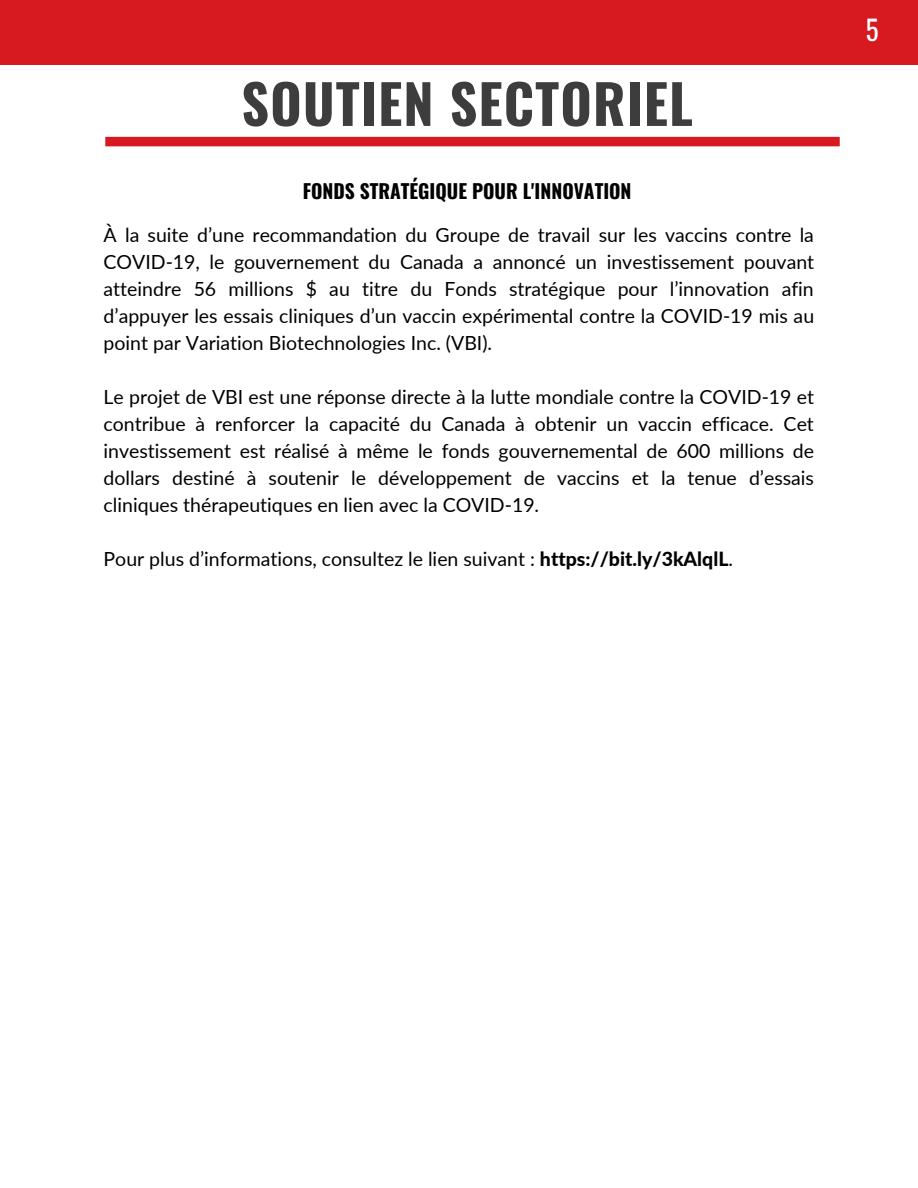
<style>
.page{position:relative;width:918px;height:1188px;background:#fff}
.page>*{position:absolute;margin:0;border:0;box-sizing:border-box;transform-origin:0 0}
.t1{font:700 54px "Oswald";letter-spacing:.02em;color:#3d3d3d}
.t2{font:27px "Oswald";color:#fff}
.t3{font:19.5px/27px "Lato";color:#000;text-align:justify}
.t4{font:700 19.5px "Oswald";color:#000}
.s1{font-weight:800}
</style>
<div class="page">
<div style="left:0;top:0;width:918px;height:64px;background:#d71920"></div>
<div style="left:105px;top:137px;width:735px;height:9px;background:#d71920"></div>
<h1 class="t1" style="left:241px;top:62px;width:453px">SOUTIEN SECTORIEL</h1>
<p class="t4" style="left:303px;top:176px;width:330px">FONDS STRATÉGIQUE POUR L'INNOVATION</p>
<p class="t3" style="left:104px;top:221px;width:712px">À la suite d’une recommandation du Groupe de travail sur les vaccins contre la COVID-19, le gouvernement du Canada a annoncé un investissement pouvant atteindre 56 millions $ au titre du Fonds stratégique pour l’innovation afin d’appuyer les essais cliniques d’un vaccin expérimental contre la COVID-19 mis au point par Variation Biotechnologies Inc. (VBI).</p>
<p class="t3" style="left:104px;top:383px;width:712px">Le projet de VBI est une réponse directe à la lutte mondiale contre la COVID-19 et contribue à renforcer la capacité du Canada à obtenir un vaccin efficace. Cet investissement est réalisé à même le fonds gouvernemental de 600 millions de dollars destiné à soutenir le développement de vaccins et la tenue d’essais cliniques thérapeutiques en lien avec la COVID-19.</p>
<p class="t3" style="left:104px;top:545px;width:631px">Pour plus d’informations, consultez le lien suivant : <span class="s1">https://bit.ly/3kAlqlL</span>.</p>
<h2 class="t2" style="left:866px;top:9px;width:14px">5</h2>
</div>
